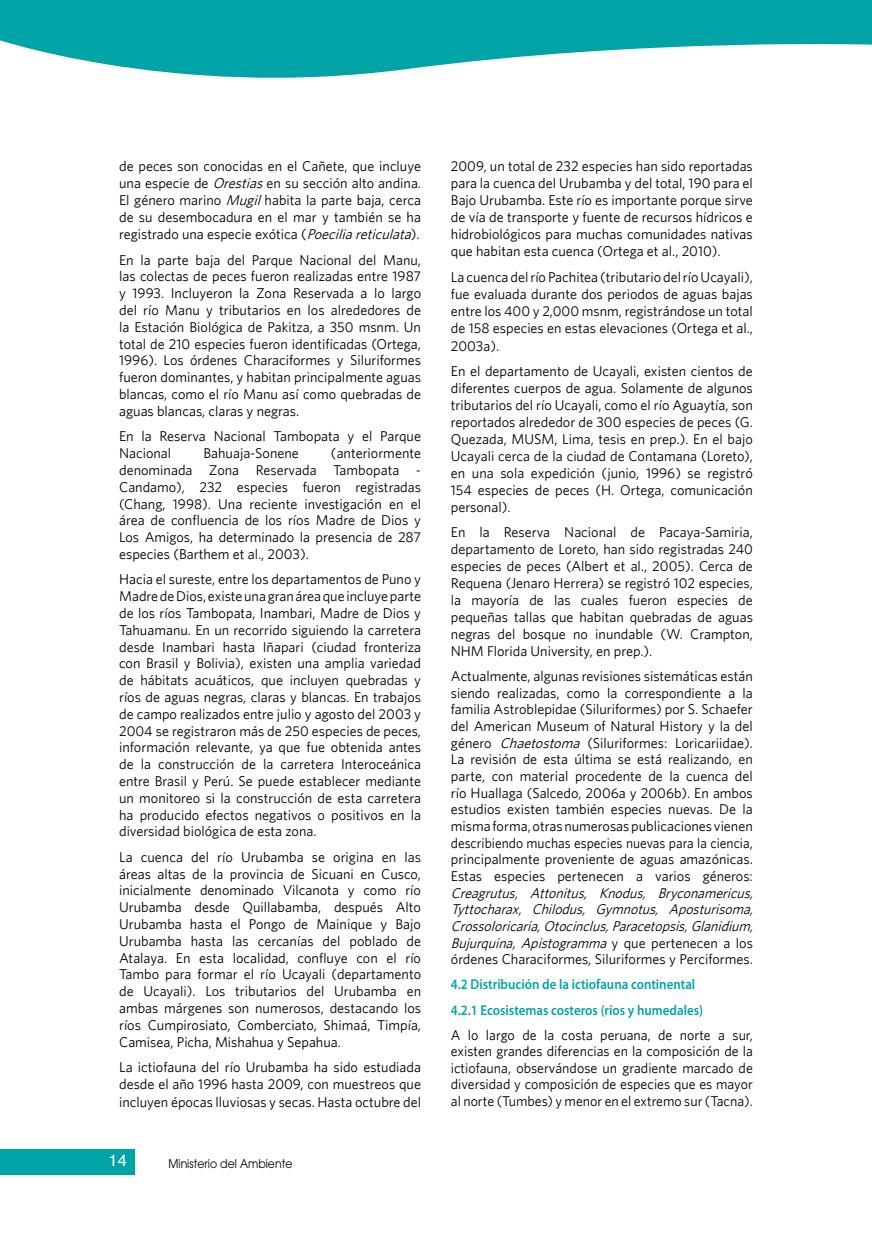
<style>
.page{position:relative;width:872px;height:1234px;background:#fff}
.page>*{position:absolute;margin:0;border:0;box-sizing:border-box;transform-origin:0 0}
.t1{font:16.5px "Helvetica";color:#fff}
.t2{font:14.25px/16.8px "Whitney";color:#000;text-align:justify}
.t3{font:italic 14.25px/16.6px "Whitney";color:#000}
.t4{font:600 14.25px/25.2px "Myriad Pro";color:#00a3a6;scale:.91 1}
.t5{font:12px "Avant Garde";color:#000;scale:.91 1}
.s1{font-style:italic}
.s2{font-style:normal}
</style>
<div class="page">
<div style="left:0;top:1148px;width:134px;height:26px;background:#00a3a6"></div>
<svg style="left:0;top:0;width:872px;height:78px;fill:#00a3a6"></svg>
<p class="t2" style="left:119px;top:157px;width:303px">de peces son conocidas en el Cañete, que incluye una especie de <span class="s1">Orestias</span>en su sección alto andina.<br>El género marino <span class="s1">Mugil</span>habita la parte baja, cerca de su desembocadura en el mar y también se ha registrado una especie exótica (<span class="s1">Poeciliareticulata</span>).</p>
<p class="t2" style="left:119px;top:251px;width:303px">En la parte baja del Parque Nacional del Manu, las colectas de peces fueron realizadas entre 1987 y 1993. Incluyeron la Zona Reservada a lo largo del río Manu y tributarios en los alrededores de la Estación Biológica de Pakitza, a 350 msnm. Un total de 210 especies fueron identificadas (Ortega, 1996). Los órdenes Characiformes y Siluriformes fueron dominantes, y habitan principalmente aguas blancas, como el río Manu así como quebradas de aguas blancas, claras y negras.</p>
<p class="t2" style="left:119px;top:427px;width:303px">En la Reserva Nacional Tambopata y el Parque<br>Nacional</p>
<p class="t2" style="left:119px;top:444px;width:303px;text-indent:212px">(anteriormente denominada Zona Reservada Tambopata - Candamo), 232 especies fueron registradas (Chang, 1998). Una reciente investigación en el área de confluencia de los ríos Madre de Dios y Los Amigos, ha determinado la presencia de 287 especies (Barthem et al<span class="s1">.</span>, 2003).</p>
<p class="t2" style="left:119px;top:570px;width:303px">Hacia el sureste, entre los departamentos de Puno y Madre de Dios, existe una gran área que incluye parte de los ríos Tambopata, Inambari, Madre de Dios y Tahuamanu. En un recorrido siguiendo la carretera desde Inambari hasta Iñapari (ciudad fronteriza con Brasil y Bolivia), existen una amplia variedad de hábitats acuáticos, que incluyen quebradas y ríos de aguas negras, claras y blancas. En trabajos de campo realizados entre julio y agosto del 2003 y 2004 se registraron más de 250 especies de peces, información relevante, ya que fue obtenida antes de la construcción de la carretera Interoceánica entre Brasil y Perú. Se puede establecer mediante un monitoreo si la construcción de esta carretera ha producido efectos negativos o positivos en la diversidad biológica de esta zona.</p>
<p class="t2" style="left:119px;top:847px;width:303px">La cuenca del río Urubamba se origina en las áreas altas de la provincia de Sicuani en Cusco, inicialmente denominado Vilcanota y como río Urubamba desde Quillabamba, después Alto Urubamba hasta el Pongo de Mainique y Bajo Urubamba hasta las cercanías del poblado de Atalaya. En esta localidad, confluye con el río Tambo para formar el río Ucayali (departamento de Ucayali). Los tributarios del Urubamba en ambas márgenes son numerosos, destacando los ríos Cumpirosiato, Comberciato, Shimaá, Timpía, Camisea, Picha, Mishahua y Sepahua.</p>
<p class="t2" style="left:119px;top:1058px;width:303px">La ictiofauna del río Urubamba ha sido estudiada desde el año 1996 hasta 2009, con muestreos que incluyen épocas lluviosas y secas. Hasta octubre del</p>
<p class="t2" style="left:203px;top:444px;width:97px">Bahuaja-Sonene</p>
<p class="t1" style="left:109px;top:1147px;width:20px">14</p>
<p class="t5" style="left:168px;top:1155px;width:138px">Ministerio del Ambiente</p>
<p class="t2" style="left:451px;top:157px;width:303px">2009, un total de 232 especies han sido reportadas para la cuenca del Urubamba y del total, 190 para el Bajo Urubamba. Este río es importante porque sirve de vía de transporte y fuente de recursos hídricos e hidrobiológicos para muchas comunidades nativas que habitan esta cuenca (Ortega et al., 2010).</p>
<p class="t2" style="left:451px;top:268px;width:303px">La cuenca del río Pachitea (tributario del río Ucayali), fue evaluada durante dos periodos de aguas bajas entre los 400 y 2,000 msnm, registrándose un total de 158 especies en estas elevaciones (Ortega et al., 2003a).</p>
<p class="t2" style="left:451px;top:362px;width:303px">En el departamento de Ucayali, existen cientos de diferentes cuerpos de agua. Solamente de algunos tributarios del río Ucayali, como el río Aguaytía, son reportados alrededor de 300 especies de peces (G.<br>Quezada, MUSM, Lima, tesis en prep.). En el bajo Ucayali cerca de la ciudad de Contamana (Loreto), en una sola expedición (junio, 1996) se registró 154 especies de peces (H. Ortega, comunicación personal).</p>
<p class="t2" style="left:451px;top:523px;width:303px">En la Reserva Nacional de Pacaya-Samiria, departamento de Loreto, han sido registradas 240 especies de peces (Albert et al<span class="s1">.</span>, 2005). Cerca de Requena (Jenaro Herrera) se registró 102 especies, la mayoría de las cuales fueron especies de pequeñas tallas que habitan quebradas de aguas negras del bosque no inundable (W. Crampton, NHM Florida University, en prep.).</p>
<p class="t2" style="left:451px;top:667px;width:303px">Actualmente, algunas revisiones sistemáticas están siendo realizadas, como la correspondiente a la familia Astroblepidae (Siluriformes) por S. Schaefer del American Museum of Natural History y la del género <span class="s1">Chaetostoma</span> (Siluriformes: Loricariidae).<br>La revisión de esta última se está realizando, en parte, con material procedente de la cuenca del río Huallaga (Salcedo, 2006a y 2006b). En ambos estudios existen también especies nuevas. De la misma forma, otras numerosas publicaciones vienen describiendo muchas especies nuevas para la ciencia, principalmente proveniente de aguas amazónicas.<br>Estas especies pertenecen a varios géneros:</p>
<p class="t3" style="left:451px;top:883px;width:308px">Creagrutus, Attonitus, Knodus, Bryconamericus, Tyttocharax, Chilodus, Gymnotus, Aposturisoma, Crossoloricaria,Otocinclus,Paracetopsis,Glanidium, Bujurquina, Apistogramma <span class="s2">y q u e p e r t e n e c e n a l o s órdenes Characiformes, Siluriformes y Perciformes.</span></p>
<p class="t4" style="left:451px;top:971px;width:279px">4.2 Distribución de la ictiofauna continental<br>4.2.1 Ecosistemas costeros (ríos y humedales)</p>
<p class="t2" style="left:451px;top:1025px;width:303px">A lo largo de la costa peruana, de norte a sur, existen grandes diferencias en la composición de la ictiofauna, observándose un gradiente marcado de diversidad y composición de especies que es mayor al norte (Tumbes) y menor en el extremo sur (Tacna).</p>
</div>
